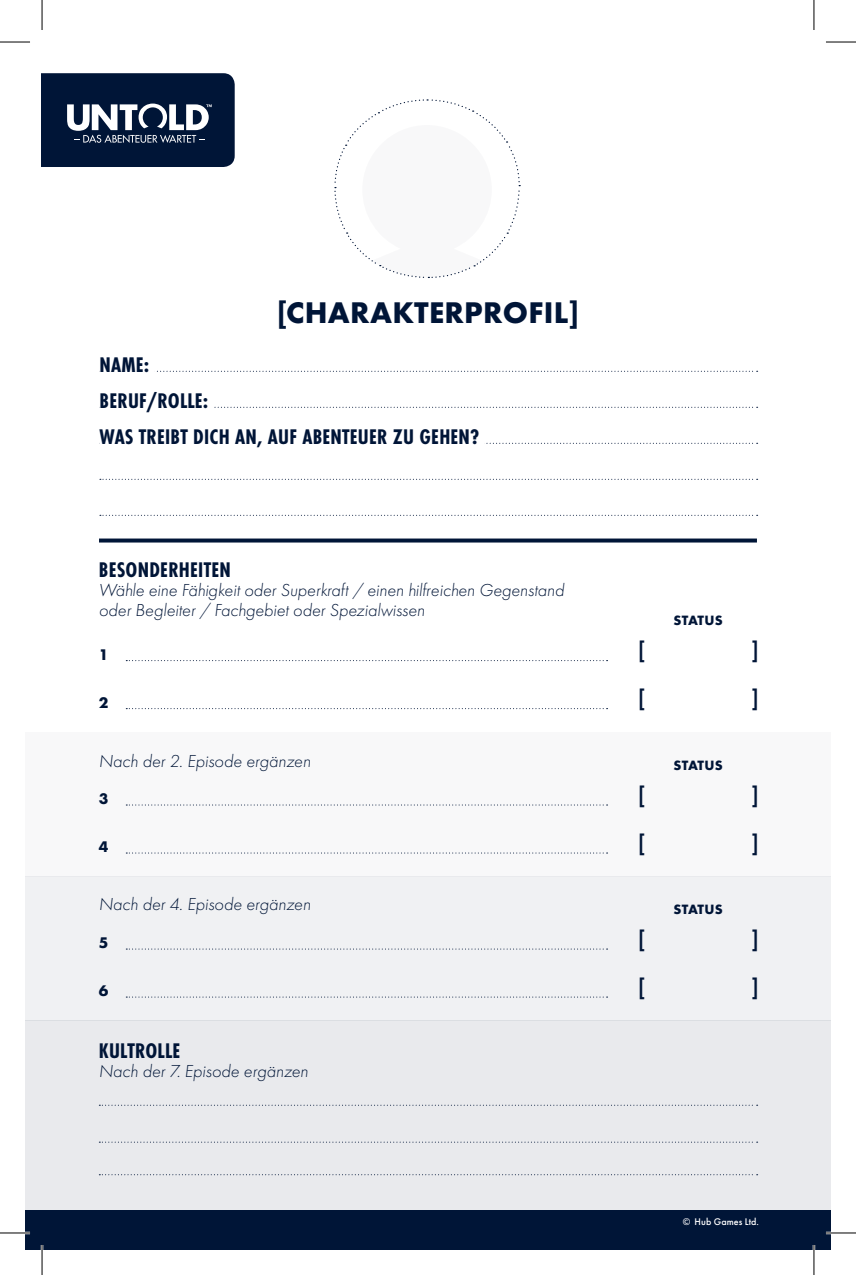
<style>
.page{position:relative;width:856px;height:1275px;background:#fff}
.page>*{position:absolute;margin:0;border:0;box-sizing:border-box;transform-origin:0 0}
.t1{font:700 31px "Futura PT";letter-spacing:.01em;color:#001537}
.t2{font:500 24px "Futura PT";color:#001537}
.t3{font:700 22px/36px "Futura PT Cond";letter-spacing:.01em;color:#001537}
.t4{font:italic 300 18px/19.2px "Futura PT";color:#001537}
.t5{font:700 16px "Futura PT";color:#001537}
.t6{font:700 14px "Futura PT";letter-spacing:.015em;color:#001537}
.t7{font:500 10px "Futura PT";letter-spacing:.005em;color:#fff}
</style>
<div class="page">
<div style="left:25px;top:732px;width:805px;height:144px;background:#f8f8f9"></div>
<div style="left:25px;top:876px;width:805px;height:144px;background:#f0f1f3"></div>
<div style="left:25px;top:1020px;width:805px;height:230px;background:#e9eaed"></div>
<svg style="left:99px;top:538px;width:657px;height:4px;fill:#001537"></svg>
<div style="left:25px;top:1210px;width:805px;height:40px;background:#001537"></div>
<svg style="left:157px;top:371px;width:600px;height:1px"></svg>
<svg style="left:214px;top:407px;width:543px;height:1px"></svg>
<svg style="left:486px;top:443px;width:271px;height:1px"></svg>
<svg style="left:100px;top:479px;width:657px;height:1px"></svg>
<svg style="left:100px;top:515px;width:657px;height:1px"></svg>
<svg style="left:126px;top:660px;width:481px;height:1px"></svg>
<svg style="left:126px;top:804px;width:481px;height:1px"></svg>
<svg style="left:126px;top:948px;width:481px;height:1px"></svg>
<svg style="left:99px;top:1104px;width:658px;height:1px"></svg>
<svg style="left:99px;top:1141px;width:658px;height:1px"></svg>
<svg style="left:99px;top:1174px;width:658px;height:1px"></svg>
<svg style="left:126px;top:708px;width:481px;height:1px"></svg>
<svg style="left:126px;top:852px;width:481px;height:1px"></svg>
<svg style="left:126px;top:996px;width:481px;height:1px"></svg>
<svg style="left:334px;top:99px;width:186px;height:179px"></svg>
<svg style="left:41px;top:73px;width:193px;height:94px"></svg>
<hr style="left:0;top:1231px;width:30px;height:3px;background:#fff">
<hr style="left:825px;top:1231px;width:30px;height:3px;background:#fff">
<hr style="left:41px;top:1245px;width:2px;height:30px;background:#fff">
<hr style="left:812px;top:1245px;width:2px;height:30px;background:#fff">
<hr style="left:0;top:42px;width:30px;height:1px;background:#000">
<hr style="left:825px;top:42px;width:30px;height:1px;background:#000">
<hr style="left:0;top:1232px;width:30px;height:1px;background:#000">
<hr style="left:825px;top:1232px;width:30px;height:1px;background:#000">
<hr style="left:42px;top:0;width:1px;height:30px;background:#000">
<hr style="left:42px;top:1245px;width:1px;height:30px;background:#000">
<hr style="left:813px;top:0;width:1px;height:30px;background:#000">
<hr style="left:813px;top:1245px;width:1px;height:30px;background:#000">
<h1 class="t1" style="left:277px;top:292px;width:304px">[CHARAKTERPROFIL]</h1>
<p class="t3" style="left:99px;top:346px;width:381px">NAME:<br>BERUF/ROLLE:<br>WAS TREIBT DICH AN, AUF ABENTEUER ZU GEHEN?</p>
<p class="t3" style="left:99px;top:552px;width:133px">BESONDERHEITEN</p>
<p class="t4" style="left:99px;top:581px;width:466px">Wähle eine Fähigkeit oder Superkraft / einen hilfreichen Gegenstand oder Begleiter / Fachgebiet oder Spezialwissen</p>
<p class="t5" style="left:99px;top:644px;width:11px">1</p>
<p class="t5" style="left:99px;top:692px;width:11px">2</p>
<p class="t4" style="left:99px;top:751px;width:213px">Nach der 2. Episode ergänzen</p>
<p class="t5" style="left:99px;top:788px;width:11px">3</p>
<p class="t5" style="left:99px;top:836px;width:11px">4</p>
<p class="t4" style="left:99px;top:894px;width:213px">Nach der 4. Episode ergänzen</p>
<p class="t5" style="left:99px;top:932px;width:11px">5</p>
<p class="t5" style="left:99px;top:980px;width:11px">6</p>
<p class="t3" style="left:99px;top:1032px;width:83px">KULTROLLE</p>
<p class="t4" style="left:99px;top:1061px;width:211px">Nach der 7. Episode ergänzen</p>
<p class="t6" style="left:673px;top:611px;width:51px">STATUS</p>
<h2 class="t2" style="left:637px;top:635px;width:9px">[</h2>
<h2 class="t2" style="left:751px;top:635px;width:9px">]</h2>
<h2 class="t2" style="left:637px;top:683px;width:9px">[</h2>
<h2 class="t2" style="left:751px;top:683px;width:9px">]</h2>
<p class="t6" style="left:673px;top:756px;width:51px">STATUS</p>
<h2 class="t2" style="left:637px;top:780px;width:9px">[</h2>
<h2 class="t2" style="left:751px;top:780px;width:9px">]</h2>
<h2 class="t2" style="left:637px;top:828px;width:9px">[</h2>
<h2 class="t2" style="left:751px;top:828px;width:9px">]</h2>
<p class="t6" style="left:673px;top:900px;width:51px">STATUS</p>
<h2 class="t2" style="left:637px;top:924px;width:9px">[</h2>
<h2 class="t2" style="left:751px;top:924px;width:9px">]</h2>
<h2 class="t2" style="left:637px;top:972px;width:9px">[</h2>
<h2 class="t2" style="left:751px;top:972px;width:9px">]</h2>
<p class="t7" style="left:682px;top:1215px;width:78px">© Hub Games Ltd.</p>
</div>
